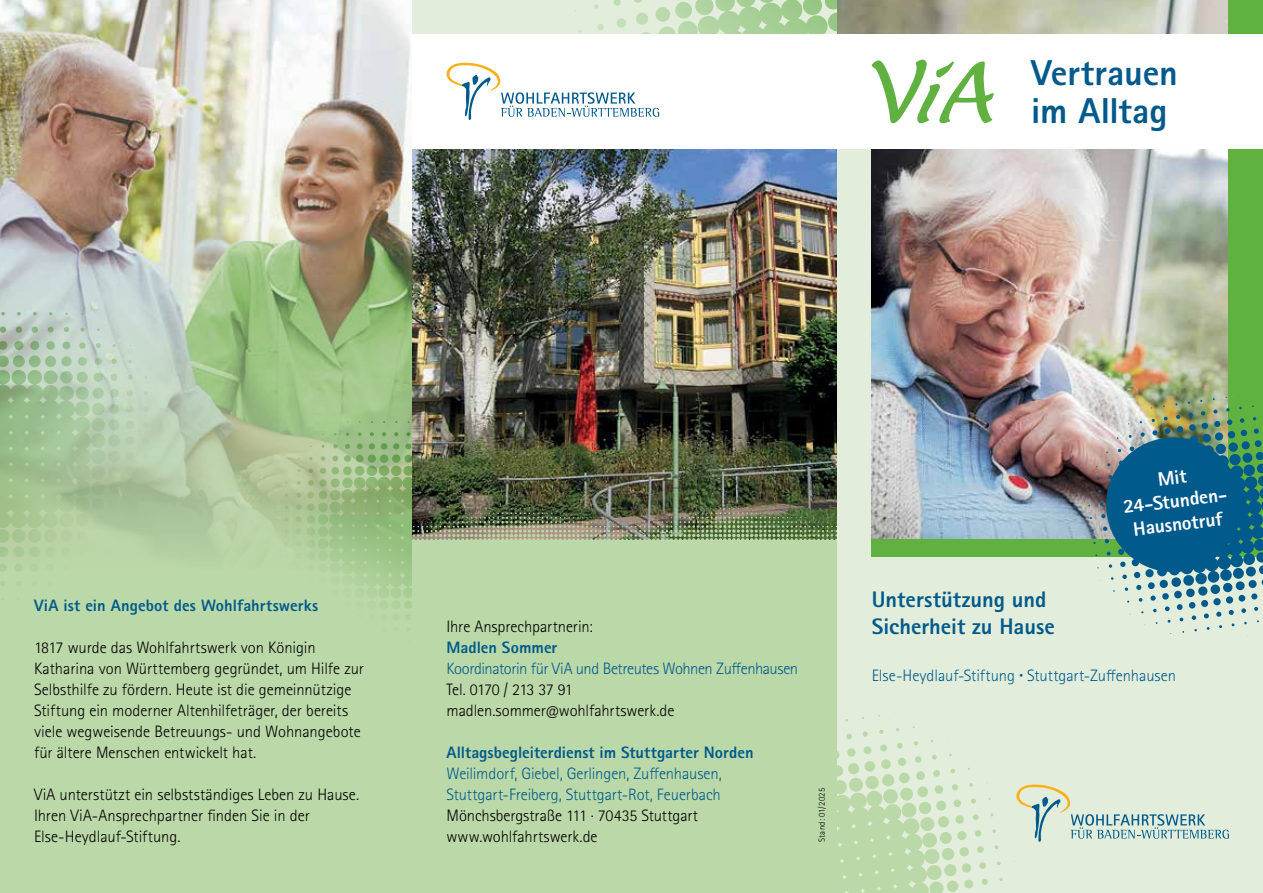
<style>
.page{position:relative;width:1263px;height:893px;background:#fff}
.page>*{position:absolute;margin:0;border:0;box-sizing:border-box;transform-origin:0 0}
.t1{font:800 36px/37.5px "Rotis Sans Serif Std";letter-spacing:-.005em;color:#005a8b}
.t2{font:800 22.5px/27px "Rotis Sans Serif Std";color:#005a8b}
.t3{font:800 19.5px/23.4px "Rotis Sans Serif Std";color:#fff;text-align:center}
.t4{font:300 16.5px/21px "Rotis Sans Serif Std";letter-spacing:-.005em;color:#000}
.t5{font:300 16.5px/21px "Rotis Sans Serif Std";letter-spacing:-.01em;color:#005a8b}
.t6{font:800 16.5px "Rotis Sans Serif Std";color:#005a8b}
.t7{font:300 16.5px "Rotis Sans Serif Std";letter-spacing:-.03em;color:#005a8b}
.t8{font:300 9px "Rotis Sans Serif Std";letter-spacing:.02em;color:#000}
</style>
<div class="page">
<div style="left:0;top:0;width:412px;height:893px;background:#bbd8a8"></div>
<img style="left:0;top:0;width:412px;height:549px">
<svg style="left:0;top:298px;width:178px;height:302px"></svg>
<svg style="left:273px;top:421px;width:139px;height:199px"></svg>
<img style="left:412px;top:149px;width:426px;height:359px">
<div style="left:412px;top:540px;width:426px;height:353px;background:#bbd8a8"></div>
<img style="left:412px;top:508px;width:426px;height:34px">
<div style="left:838px;top:0;width:425px;height:893px;background:#e2eedb"></div>
<img style="left:872px;top:149px;width:357px;height:391px">
<img style="left:838px;top:0;width:391px;height:34px">
<div style="left:1229px;top:0;width:34px;height:546px;background:#61b141"></div>
<div style="left:872px;top:540px;width:391px;height:17px;background:#61b141"></div>
<img style="left:1087px;top:395px;width:176px;height:241px">
<div style="left:1106px;top:437px;width:135px;height:135px;background:#005a8b;border-radius:50%"></div>
<div style="left:412px;top:34px;width:851px;height:115px;background:#fff"></div>
<svg style="left:837px;top:713px;width:392px;height:180px"></svg>
<svg style="left:446px;top:0;width:392px;height:120px"></svg>
<svg style="left:872px;top:59px;width:122px;height:65px"></svg>
<h1 class="t1" style="left:1031px;top:54px;width:148px">Vertrauen im Alltag</h1>
<p class="t6" style="left:34px;top:595px;width:286px">ViA ist ein Angebot des Wohlfahrtswerks</p>
<p class="t4" style="left:34px;top:637px;width:331px">1817 wurde das Wohlfahrtswerk von Königin Katharina von Württemberg gegründet, um Hilfe zur Selbsthilfe zu fördern. Heute ist die gemeinnützige Stiftung ein moderner Altenhilfeträger, der bereits viele wegweisende Betreuungs- und Wohnangebote für ältere Menschen entwickelt hat.</p>
<p class="t4" style="left:34px;top:784px;width:327px">ViA unterstützt ein selbstständiges Leben zu Hause.<br>Ihren ViA-Ansprechpartner finden Sie in der<br>Else-Heydlauf-Stiftung.</p>
<p class="t4" style="left:446px;top:616px;width:148px">Ihre Ansprechpartnerin:</p>
<p class="t6" style="left:446px;top:637px;width:112px">Madlen Sommer</p>
<p class="t7" style="left:446px;top:659px;width:353px">Koordinatorin für ViA und Betreutes Wohnen Zuffenhausen</p>
<p class="t4" style="left:446px;top:679px;width:230px">Tel. 0170 / 213 37 91 madlen.sommer@wohlfahrtswerk.de</p>
<p class="t6" style="left:446px;top:742px;width:309px">Alltagsbegleiterdienst im Stuttgarter Norden</p>
<p class="t5" style="left:446px;top:763px;width:277px">Weilimdorf, Giebel, Gerlingen, Zuffenhausen,<br>Stuttgart-Freiberg, Stuttgart-Rot, Feuerbach</p>
<p class="t4" style="left:446px;top:805px;width:253px">Mönchsbergstraße 111 . 70435 Stuttgart www.wohlfahrtswerk.de</p>
<p class="t8" style="left:817px;top:842px;width:56px;rotate:-90deg">Stand: 01/2025</p>
<p class="t3" style="left:1119px;top:472px;width:107px;rotate:-7deg">Mit<br>24-Stunden-<br>Hausnotruf</p>
<h2 class="t2" style="left:872px;top:585px;width:185px">Unterstützung und<br>Sicherheit zu Hause</h2>
<p class="t5" style="left:872px;top:665px;width:306px">Else-Heydlauf-Stiftung <sup>•</sup> Stuttgart-Zuffenhausen</p>
</div>
